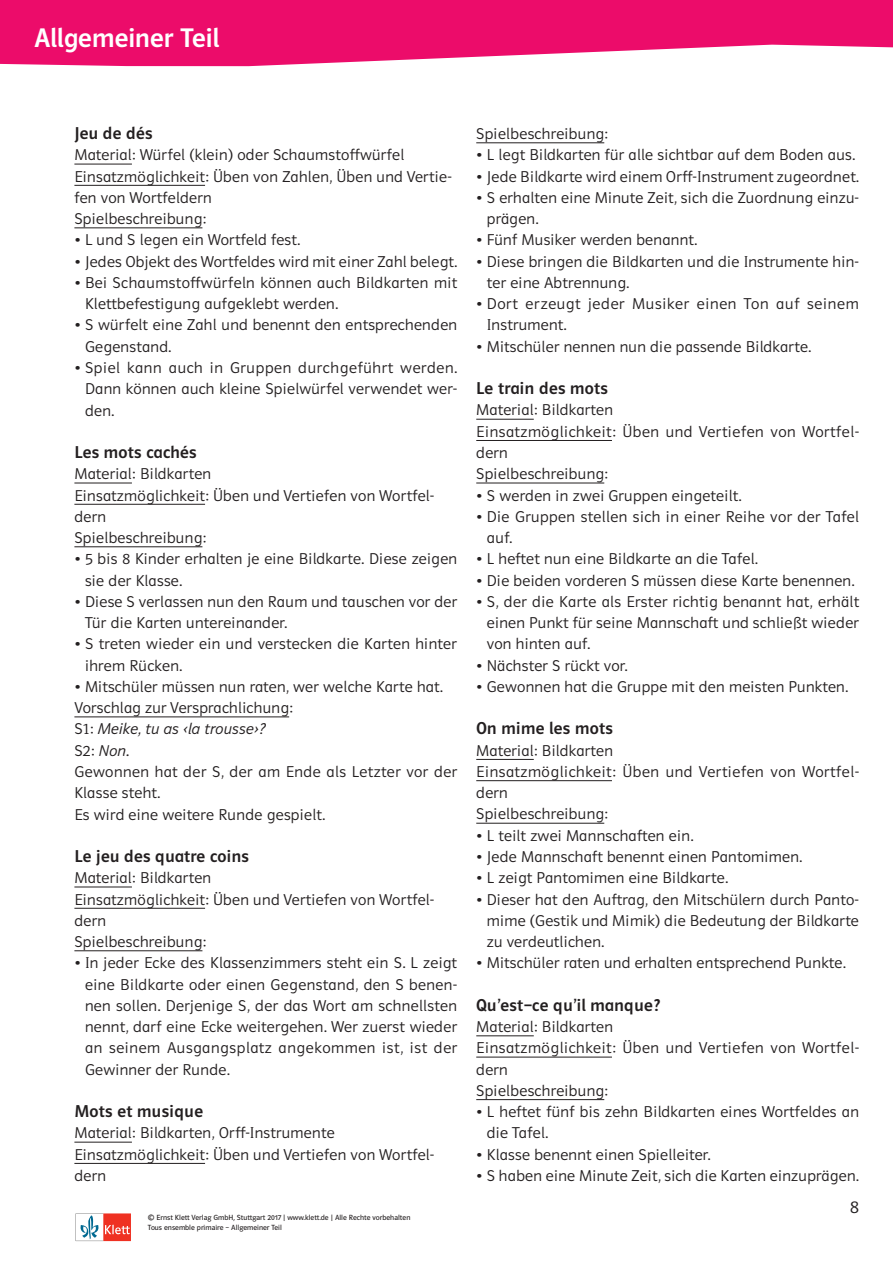
<style>
.page{position:relative;width:893px;height:1263px;background:#fff}
.page>*{position:absolute;margin:0;border:0;box-sizing:border-box;transform-origin:0 0}
.t1{font:27px "Polo Basis Krftg 2";color:#fff}
.t2{font:18px "Polo ST11 K Leicht";color:#231f20}
.t3{font:17.25px "Polo Basis Krftg";letter-spacing:.015em;color:#231f20}
.t4{font:15.75px/21.3px "Polo Basis Leicht";letter-spacing:.015em;color:#231f20}
.t5{font:15.75px/21.3px "Polo Basis Leicht";letter-spacing:.035em;color:#231f20}
.t6{font:15.75px/21.3px "Polo Basis Leicht";letter-spacing:.04em;color:#231f20}
.t7{font:15.75px/21.3px "Polo Basis Leicht Kursiv";letter-spacing:.015em;color:#231f20}
.t8{font:7.5px/10.1px "Polo ST11 K Buch 2";color:#231f20}
.s1{font-family:"Polo Basis Leicht"}
</style>
<div class="page">
<svg style="left:0;top:0;width:893px;height:66px;fill:#ec0c6a"></svg>
<svg style="left:76px;top:1213px;width:55px;height:28px"></svg>
<hr style="left:74px;top:164px;width:58px;height:1px;background:#231f20">
<hr style="left:74px;top:185px;width:131px;height:1px;background:#231f20">
<hr style="left:74px;top:228px;width:128px;height:1px;background:#231f20">
<hr style="left:74px;top:483px;width:58px;height:1px;background:#231f20">
<hr style="left:74px;top:504px;width:131px;height:1px;background:#231f20">
<hr style="left:74px;top:546px;width:128px;height:1px;background:#231f20">
<hr style="left:74px;top:717px;width:215px;height:1px;background:#231f20">
<hr style="left:74px;top:887px;width:58px;height:1px;background:#231f20">
<hr style="left:74px;top:908px;width:131px;height:1px;background:#231f20">
<hr style="left:74px;top:950px;width:128px;height:1px;background:#231f20">
<hr style="left:74px;top:1142px;width:58px;height:1px;background:#231f20">
<hr style="left:74px;top:1163px;width:131px;height:1px;background:#231f20">
<hr style="left:476px;top:142px;width:128px;height:1px;background:#231f20">
<hr style="left:476px;top:419px;width:58px;height:1px;background:#231f20">
<hr style="left:476px;top:440px;width:136px;height:1px;background:#231f20">
<hr style="left:476px;top:483px;width:128px;height:1px;background:#231f20">
<hr style="left:476px;top:759px;width:58px;height:1px;background:#231f20">
<hr style="left:476px;top:780px;width:136px;height:1px;background:#231f20">
<hr style="left:476px;top:823px;width:128px;height:1px;background:#231f20">
<hr style="left:476px;top:1035px;width:58px;height:1px;background:#231f20">
<hr style="left:476px;top:1057px;width:136px;height:1px;background:#231f20">
<hr style="left:476px;top:1099px;width:128px;height:1px;background:#231f20">
<h1 class="t1" style="left:34px;top:23px;width:187px">Allgemeiner Teil</h1>
<p class="t3" style="left:74px;top:124px;width:80px">Jeu de dés</p>
<p class="t4" style="left:74px;top:145px;width:379px">Material: Würfel (klein) oder Schaumstoffwürfel Einsatzmöglichkeit: Üben von Zahlen, Üben und Vertie&shy;fen von Wortfeldern<br>Spielbeschreibung:</p>
<p class="t4" style="left:74px;top:230px;width:227px">• L und S legen ein Wortfeld fest.</p>
<p class="t4" style="left:74px;top:251px;width:384px">• Jedes Objekt des Wortfeldes wird mit einer Zahl belegt.</p>
<p class="t4" style="left:85px;top:272px;width:374px;text-indent:-11px">• Bei Schaumstoffwürfeln können auch Bildkarten mit<br>Klettbefestigung aufgeklebt werden.</p>
<p class="t4" style="left:85px;top:315px;width:374px;text-indent:-11px">• S würfelt eine Zahl und benennt den entsprechenden<br>Gegenstand.</p>
<p class="t4" style="left:85px;top:357px;width:374px;text-align:justify;text-indent:-11px">• Spiel kann auch in Gruppen durchgeführt werden.<br>Dann können auch kleine Spielwürfel verwendet wer&shy;den.</p>
<p class="t3" style="left:74px;top:443px;width:124px">Les mots cachés</p>
<p class="t4" style="left:74px;top:463px;width:361px">Material: Bildkarten<br>Einsatzmöglichkeit: Üben und Vertiefen von Wortfel&shy;dern<br>Spielbeschreibung:</p>
<p class="t4" style="left:85px;top:548px;width:374px;text-indent:-11px">• 5 bis 8 Kinder erhalten je eine Bildkarte. Diese zeigen sie der Klasse.</p>
<p class="t4" style="left:85px;top:591px;width:374px;text-indent:-11px">• Diese S verlassen nun den Raum und tauschen vor der<br>Tür die Karten untereinander.</p>
<p class="t4" style="left:85px;top:634px;width:373px;text-indent:-11px">• S treten wieder ein und verstecken die Karten hinter ihrem Rücken.</p>
<p class="t4" style="left:74px;top:676px;width:370px">• Mitschüler müssen nun raten, wer welche Karte hat.<br>Vorschlag zur Versprachlichung:</p>
<p class="t7" style="left:74px;top:719px;width:193px"><span class="s1">S1:</span> Meike, tu as ‹la trousse›?<br><span class="s1">S2:</span> Non.</p>
<p class="t4" style="left:74px;top:761px;width:384px">Gewonnen hat der S, der am Ende als Letzter vor der<br>Klasse steht.<br>Es wird eine weitere Runde gespielt.</p>
<p class="t3" style="left:74px;top:847px;width:176px">Le jeu des quatre coins</p>
<p class="t4" style="left:74px;top:867px;width:361px">Material: Bildkarten<br>Einsatzmöglichkeit: Üben und Vertiefen von Wortfel&shy;dern<br>Spielbeschreibung:</p>
<p class="t4" style="left:85px;top:952px;width:374px;text-align:justify;text-indent:-11px">• In jeder Ecke des Klassenzimmers steht ein S. L zeigt eine Bildkarte oder einen Gegenstand, den S benen&shy;nen sollen. Derjenige S, der das Wort am schnellsten nennt, darf eine Ecke weitergehen. Wer zuerst wieder an seinem Ausgangsplatz angekommen ist, ist der Gewinner der Runde.</p>
<p class="t3" style="left:74px;top:1102px;width:130px">Mots et musique</p>
<p class="t4" style="left:74px;top:1122px;width:361px">Material: Bildkarten, Orff-Instrumente<br>Einsatzmöglichkeit: Üben und Vertiefen von Wortfel&shy;dern</p>
<p class="t8" style="left:148px;top:1212px;width:264px">© Ernst Klett Verlag GmbH, Stuttgart 2017 | www.klett.de | Alle Rechte vorbehalten<br>Tous ensemble primaire – Allgemeiner Teil</p>
<p class="t4" style="left:476px;top:123px;width:133px">Spielbeschreibung:</p>
<p class="t4" style="left:476px;top:145px;width:381px">• L legt Bildkarten für alle sichtbar auf dem Boden aus.</p>
<p class="t4" style="left:476px;top:166px;width:384px">• Jede Bildkarte wird einem Orff-Instrument zugeordnet.</p>
<p class="t4" style="left:487px;top:187px;width:374px;text-indent:-11px">• S erhalten eine Minute Zeit, sich die Zuordnung einzu&shy;prägen.</p>
<p class="t4" style="left:476px;top:230px;width:223px">• Fünf Musiker werden benannt.</p>
<p class="t4" style="left:487px;top:251px;width:374px;text-indent:-11px">• Diese bringen die Bildkarten und die Instrumente hin&shy;ter eine Abtrennung.</p>
<p class="t6" style="left:487px;top:293px;width:373px;text-indent:-11px">• Dort erzeugt jeder Musiker einen Ton auf seinem<br>Instrument.</p>
<p class="t4" style="left:476px;top:336px;width:337px">• Mitschüler nennen nun die passende Bildkarte.</p>
<p class="t3" style="left:476px;top:379px;width:133px">Le train des mots</p>
<p class="t5" style="left:476px;top:400px;width:384px">Material: Bildkarten<br>Einsatzmöglichkeit: Üben und Vertiefen von Wortfel&shy;dern<br>Spielbeschreibung:</p>
<p class="t4" style="left:476px;top:485px;width:267px">• S werden in zwei Gruppen eingeteilt.</p>
<p class="t4" style="left:487px;top:506px;width:374px;text-indent:-11px">• Die Gruppen stellen sich in einer Reihe vor der Tafel auf.</p>
<p class="t4" style="left:476px;top:548px;width:283px">• L heftet nun eine Bildkarte an die Tafel.</p>
<p class="t4" style="left:476px;top:570px;width:380px">• Die beiden vorderen S müssen diese Karte benennen.</p>
<p class="t4" style="left:487px;top:591px;width:374px;text-align:justify;text-indent:-11px">• S, der die Karte als Erster richtig benannt hat, erhält einen Punkt für seine Mannschaft und schließt wieder von hinten auf.</p>
<p class="t4" style="left:476px;top:655px;width:153px">• Nächster S rückt vor.</p>
<p class="t4" style="left:476px;top:676px;width:374px">• Gewonnen hat die Gruppe mit den meisten Punkten.</p>
<p class="t3" style="left:476px;top:719px;width:138px">On mime les mots</p>
<p class="t5" style="left:476px;top:740px;width:384px">Material: Bildkarten<br>Einsatzmöglichkeit: Üben und Vertiefen von Wortfel&shy;dern<br>Spielbeschreibung:</p>
<p class="t4" style="left:476px;top:825px;width:219px">• L teilt zwei Mannschaften ein.</p>
<p class="t4" style="left:476px;top:846px;width:328px">• Jede Mannschaft benennt einen Pantomimen.</p>
<p class="t4" style="left:476px;top:867px;width:253px">• L zeigt Pantomimen eine Bildkarte.</p>
<p class="t4" style="left:487px;top:889px;width:374px;text-align:justify;text-indent:-11px">• Dieser hat den Auftrag, den Mitschülern durch Panto&shy;mime (Gestik und Mimik) die Bedeutung der Bildkarte zu verdeutlichen.</p>
<p class="t4" style="left:476px;top:952px;width:371px">• Mitschüler raten und erhalten entsprechend Punkte.</p>
<p class="t3" style="left:476px;top:995px;width:185px">Qu’est–ce qu’il manque?</p>
<p class="t5" style="left:476px;top:1016px;width:384px">Material: Bildkarten<br>Einsatzmöglichkeit: Üben und Vertiefen von Wortfel&shy;dern<br>Spielbeschreibung:</p>
<p class="t4" style="left:487px;top:1101px;width:374px;text-indent:-11px">• L heftet fünf bis zehn Bildkarten eines Wortfeldes an die Tafel.</p>
<p class="t4" style="left:476px;top:1144px;width:236px">• Klasse benennt einen Spielleiter.</p>
<p class="t4" style="left:476px;top:1165px;width:384px">• S haben eine Minute Zeit, sich die Karten einzuprägen.</p>
<p class="t2" style="left:850px;top:1197px;width:10px">8</p>
</div>
